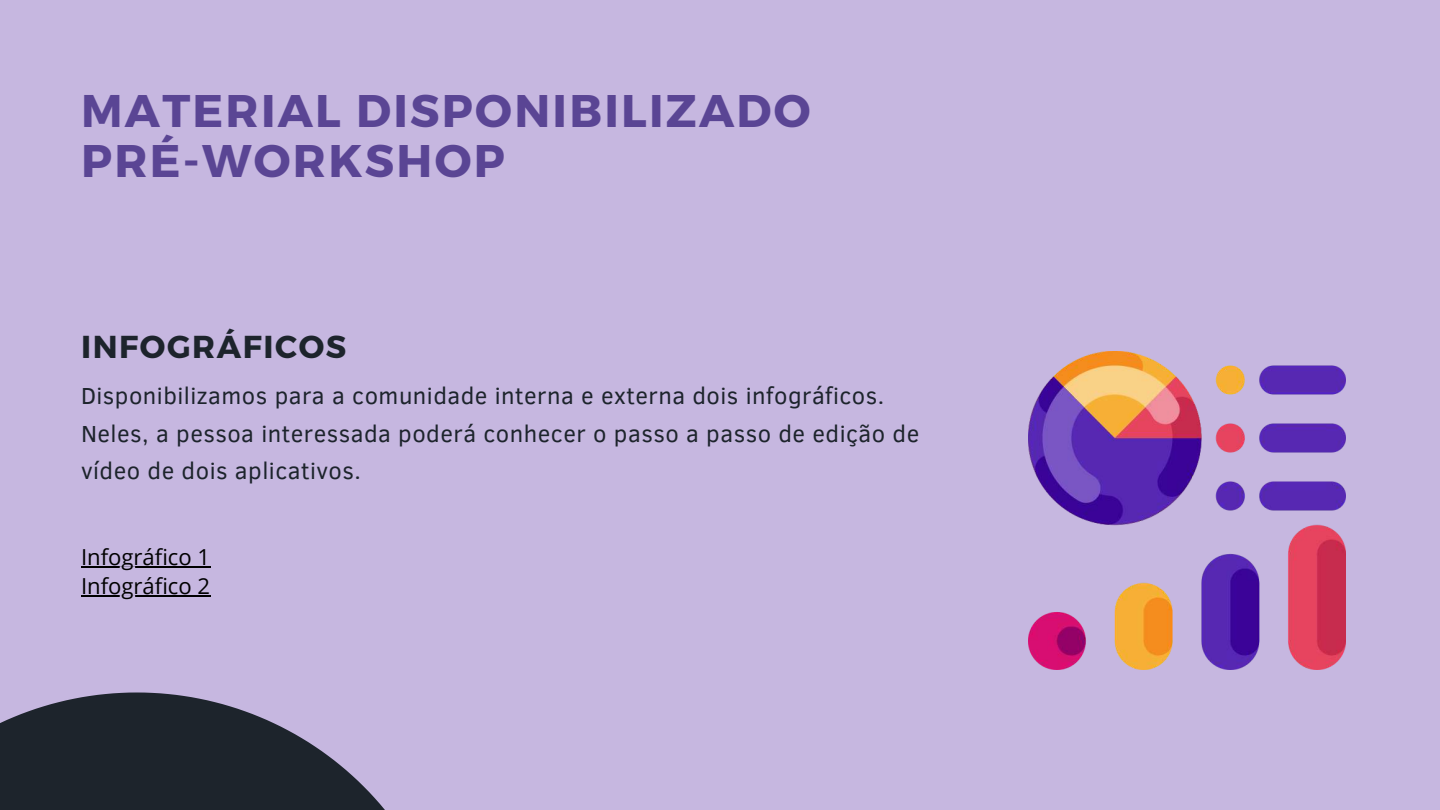
<style>
.page{position:relative;width:1440px;height:810px;background:#c6b7e0}
.page>*{position:absolute;margin:0;border:0;box-sizing:border-box;transform-origin:0 0}
.t1{font:700 45.7px/50.2px "Montserrat";letter-spacing:.05em;color:#5a4594}
.t2{font:700 31.7px "Montserrat";letter-spacing:.05em;color:#1d242c}
.t3{font:23.8px/37.7px "Clear Sans";letter-spacing:.02em;color:#1d242c}
.t4{font:22.1px/28.8px "Open Sans";color:#000}
</style>
<div class="page">
<img style="left:1028px;top:352px;width:317px;height:317px">
<svg style="left:0;top:693px;width:385px;height:117px;fill:#1d242c"></svg>
<hr style="left:81px;top:566px;width:129px;height:2px;background:#000">
<hr style="left:81px;top:595px;width:129px;height:2px;background:#000">
<h1 class="t1" style="left:81px;top:83px;width:731px">MATERIAL DISPONIBILIZADO<br>PRÉ-WORKSHOP</h1>
<h2 class="t2" style="left:81px;top:326px;width:267px">INFOGRÁFICOS</h2>
<p class="t3" style="left:81px;top:376px;width:840px">Disponibilizamos para a comunidade interna e externa dois infográficos.<br>Neles, a pessoa interessada poderá conhecer o passo a passo de edição de vídeo de dois aplicativos.</p>
<p class="t4" style="left:81px;top:542px;width:131px">Infográfico 1<br>Infográfico 2</p>
</div>
